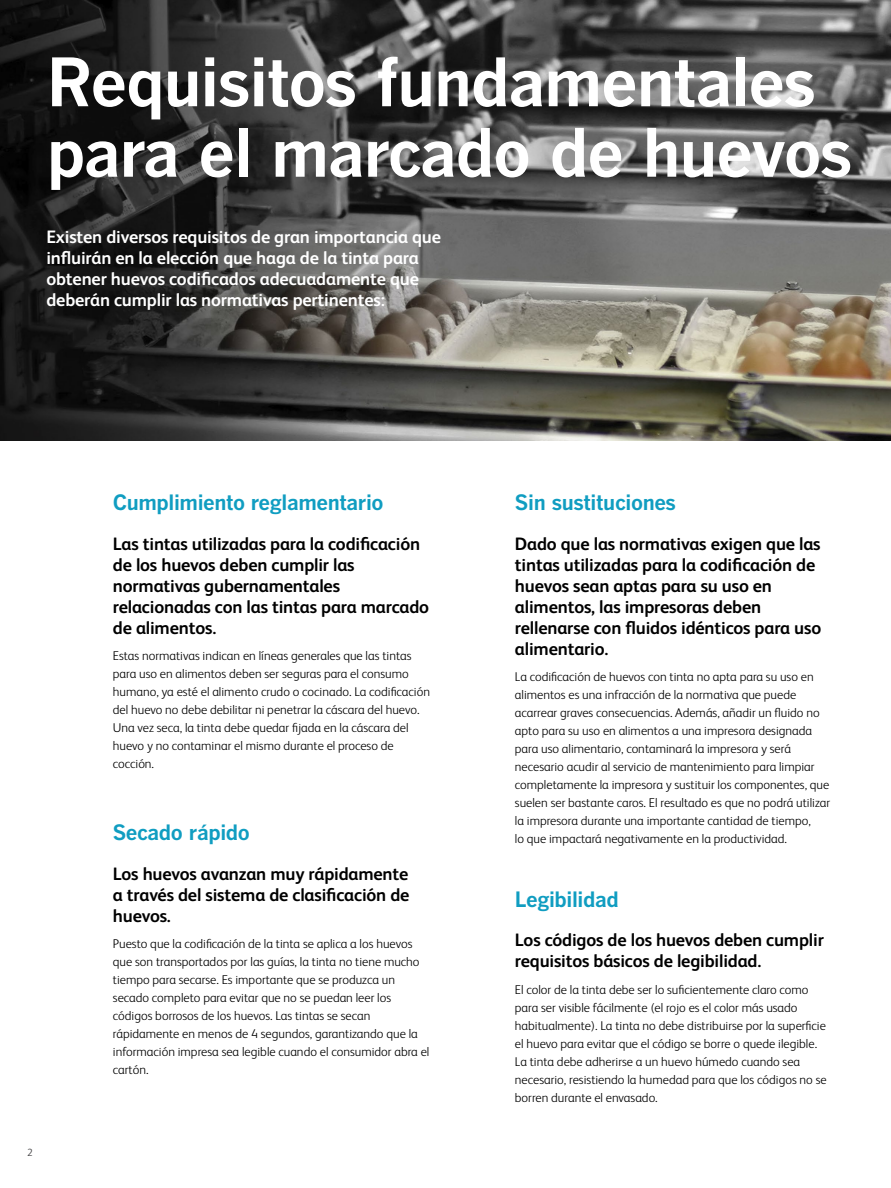
<style>
.page{position:relative;width:891px;height:1188px;background:#fff}
.page>*{position:absolute;margin:0;border:0;box-sizing:border-box;transform-origin:0 0}
.t1{font:700 66px/70.5px "Benton Gothic";letter-spacing:-.02em;color:#fff}
.t2{font:700 21px "Benton Gothic";letter-spacing:-.02em;color:#109dc1}
.t3{font:700 18px/21px "FS Albert Pro";letter-spacing:-.01em;color:#000}
.t4{font:700 18px/21px "FS Albert Pro";letter-spacing:-.01em;color:#fff}
.t5{font:300 12.75px/18px "FS Albert Pro";color:#000}
.t6{font:300 10.5px "FS Albert Pro";color:#414042}
</style>
<div class="page">
<img style="left:0;top:0;width:891px;height:440px">
<h1 class="t1" style="left:47px;top:48px;width:807px">Requisitos fundamentales para el marcado de huevos</h1>
<h3 class="t4" style="left:46px;top:225px;width:396px">Existen diversos requisitos de gran importancia que influirán en la elección que haga de la tinta para obtener huevos codificados adecuadamente que deberán cumplir las normativas pertinentes:</h3>
<p class="t6" style="left:27px;top:1145px;width:7px">2</p>
<h2 class="t2" style="left:113px;top:490px;width:272px">Cumplimiento reglamentario</h2>
<h3 class="t3" style="left:113px;top:532px;width:318px">Las tintas utilizadas para la codificación de los huevos deben cumplir las normativas gubernamentales relacionadas con las tintas para marcado de alimentos.</h3>
<p class="t5" style="left:113px;top:646px;width:319px">Estas normativas indican en líneas generales que las tintas para uso en alimentos deben ser seguras para el consumo humano, ya esté el alimento crudo o cocinado. La codificación del huevo no debe debilitar ni penetrar la cáscara del huevo.<br>Una vez seca, la tinta debe quedar fijada en la cáscara del huevo y no contaminar el mismo durante el proceso de cocción.</p>
<h2 class="t2" style="left:113px;top:820px;width:139px">Secado rápido</h2>
<h3 class="t3" style="left:113px;top:862px;width:298px;text-align:justify">Los huevos avanzan muy rápidamente a través del sistema de clasificación de huevos.</h3>
<p class="t5" style="left:113px;top:934px;width:318px">Puesto que la codificación de la tinta se aplica a los huevos que son transportados por las guías, la tinta no tiene mucho tiempo para secarse. Es importante que se produzca un secado completo para evitar que no se puedan leer los códigos borrosos de los huevos. Las tintas se secan rápidamente en menos de 4 segundos, garantizando que la información impresa sea legible cuando el consumidor abra el cartón.</p>
<h2 class="t2" style="left:515px;top:490px;width:163px">Sin sustituciones</h2>
<h3 class="t3" style="left:515px;top:532px;width:308px">Dado que las normativas exigen que las tintas utilizadas para la codificación de huevos sean aptas para su uso en alimentos, las impresoras deben rellenarse con fluidos idénticos para uso alimentario.</h3>
<p class="t5" style="left:515px;top:667px;width:317px">La codificación de huevos con tinta no apta para su uso en alimentos es una infracción de la normativa que puede acarrear graves consecuencias. Además, añadir un fluido no apto para su uso en alimentos a una impresora designada para uso alimentario, contaminará la impresora y será necesario acudir al servicio de mantenimiento para limpiar completamente la impresora y sustituir los componentes, que suelen ser bastante caros. El resultado es que no podrá utilizar la impresora durante una importante cantidad de tiempo,<br>lo que impactará negativamente en la productividad.</p>
<h2 class="t2" style="left:515px;top:887px;width:105px">Legibilidad</h2>
<h3 class="t3" style="left:515px;top:929px;width:311px">Los códigos de los huevos deben cumplir requisitos básicos de legibilidad.</h3>
<p class="t5" style="left:515px;top:980px;width:313px">El color de la tinta debe ser lo suficientemente claro como para ser visible fácilmente (el rojo es el color más usado habitualmente). La tinta no debe distribuirse por la superficie el huevo para evitar que el código se borre o quede ilegible.<br>La tinta debe adherirse a un huevo húmedo cuando sea necesario, resistiendo la humedad para que los códigos no se borren durante el envasado.</p>
</div>
